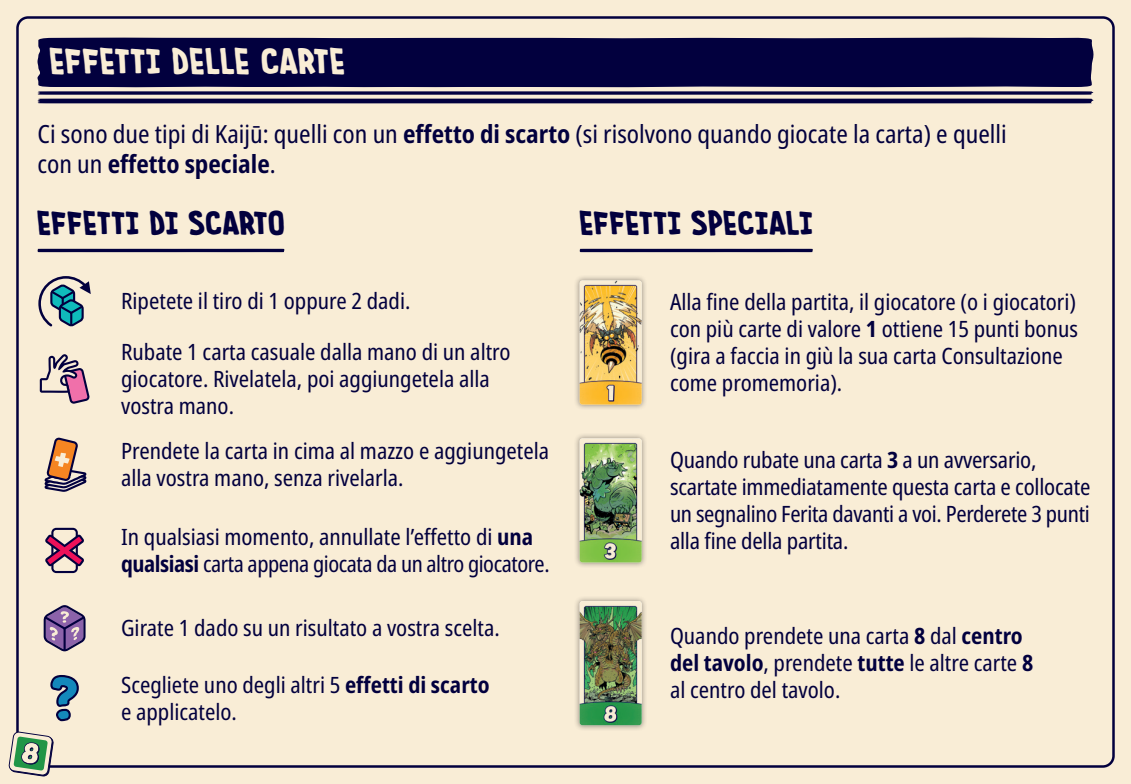
<style>
.page{position:relative;width:1131px;height:784px;background:#f9edd6}
.page>*{position:absolute;margin:0;border:0;box-sizing:border-box;transform-origin:0 0}
.t1{font:700 30px "Imaginary Friend BB";letter-spacing:.03em;color:#f9edd6}
.t2{font:700 27.5px "Imaginary Friend BB";letter-spacing:.03em;color:#02003e}
.t3{font:condensed 25px/30px "Noto Sans";color:#02003e}
.SMALL_TXT{font:condensed 22.5px/27px "Noto Sans";color:#02003e}
.SMALL_TXT-2{font:condensed 22.5px/27px "Noto Sans";letter-spacing:-.02em;color:#02003e}
.s1{font-weight:700}
</style>
<div class="page">
<svg style="left:38px;top:249px;width:246px;height:3px"></svg>
<svg style="left:580px;top:249px;width:233px;height:3px"></svg>
<svg style="left:38px;top:275px;width:53px;height:53px;background:#90a8ab"></svg>
<svg style="left:40px;top:354px;width:50px;height:50px;background:#bea1ab"></svg>
<svg style="left:43px;top:605px;width:44px;height:47px;background:#957ea3"></svg>
<svg style="left:45px;top:437px;width:41px;height:55px;background:#b8947f"></svg>
<svg style="left:45px;top:528px;width:39px;height:45px;background:#ae788e"></svg>
<svg style="left:50px;top:675px;width:29px;height:46px"></svg>
<div style="left:574px;top:275px;width:73px;height:135px;background:#231f20;opacity:.5"></div>
<img style="left:580px;top:280px;width:62px;height:124px">
<div style="left:574px;top:433px;width:73px;height:135px;background:#231f20;opacity:.5"></div>
<img style="left:580px;top:438px;width:62px;height:124px">
<div style="left:574px;top:595px;width:73px;height:135px;background:#231f20;opacity:.5"></div>
<img style="left:580px;top:601px;width:62px;height:124px">
<svg style="left:9px;top:731px;width:45px;height:45px;background:#92ae93"></svg>
<div style="left:38px;top:38px;width:1055px;height:49px;background:#02003e"></div>
<svg style="left:38px;top:91px;width:1055px;height:12px;background:#5a5574"></svg>
<h1 class="t1" style="left:50px;top:39px;width:296px">EFFETTI DELLE CARTE</h1>
<p class="t3" style="left:37px;top:119px;width:971px">Ci sono due tipi di Kaijū: quelli con un <span class="s1">effetto di scarto</span> (si risolvono quando giocate la carta) e quelli con un <span class="s1">effetto speciale</span>.</p>
<h3 class="t2" style="left:37px;top:202px;width:248px">EFFETTI DI SCARTO</h3>
<h3 class="t2" style="left:580px;top:202px;width:235px">EFFETTI SPECIALI</h3>
<p class="SMALL_TXT" style="left:121px;top:288px;width:291px">Ripetete il tiro di 1 oppure 2 dadi.</p>
<p class="SMALL_TXT" style="left:121px;top:339px;width:391px">Rubate 1 carta casuale dalla mano di un altro giocatore. Rivelatela, poi aggiungetela alla vostra mano.</p>
<p class="SMALL_TXT" style="left:121px;top:438px;width:430px">Prendete la carta in cima al mazzo e aggiungetela alla vostra mano, senza rivelarla.</p>
<p class="SMALL_TXT-2" style="left:121px;top:524px;width:430px">In qualsiasi momento, annullate l’effetto di <span class="s1">una qualsiasi</span> carta appena giocata da un altro giocatore.</p>
<p class="SMALL_TXT" style="left:121px;top:615px;width:380px">Girate 1 dado su un risultato a vostra scelta.</p>
<p class="SMALL_TXT" style="left:121px;top:671px;width:370px">Scegliete uno degli altri 5 <span class="s1">effetti di scarto </span>e applicatelo.</p>
<p class="SMALL_TXT" style="left:670px;top:289px;width:409px">Alla fine della partita, il giocatore (o i giocatori) con più carte di valore <span class="s1">1</span> ottiene 15 punti bonus (gira a faccia in giù la sua carta Consultazione come promemoria).</p>
<p class="SMALL_TXT" style="left:670px;top:447px;width:422px">Quando rubate una carta <span class="s1">3</span> a un avversario, scartate immediatamente questa carta e collocate un segnalino Ferita davanti a voi. Perderete 3 punti alla fine della partita.</p>
<p class="SMALL_TXT" style="left:670px;top:623px;width:365px">Quando prendete una carta <span class="s1">8</span> dal <span class="s1">centro del tavolo</span>, prendete <span class="s1">tutte</span> le altre carte <span class="s1">8 </span>al centro del tavolo.</p>
</div>
